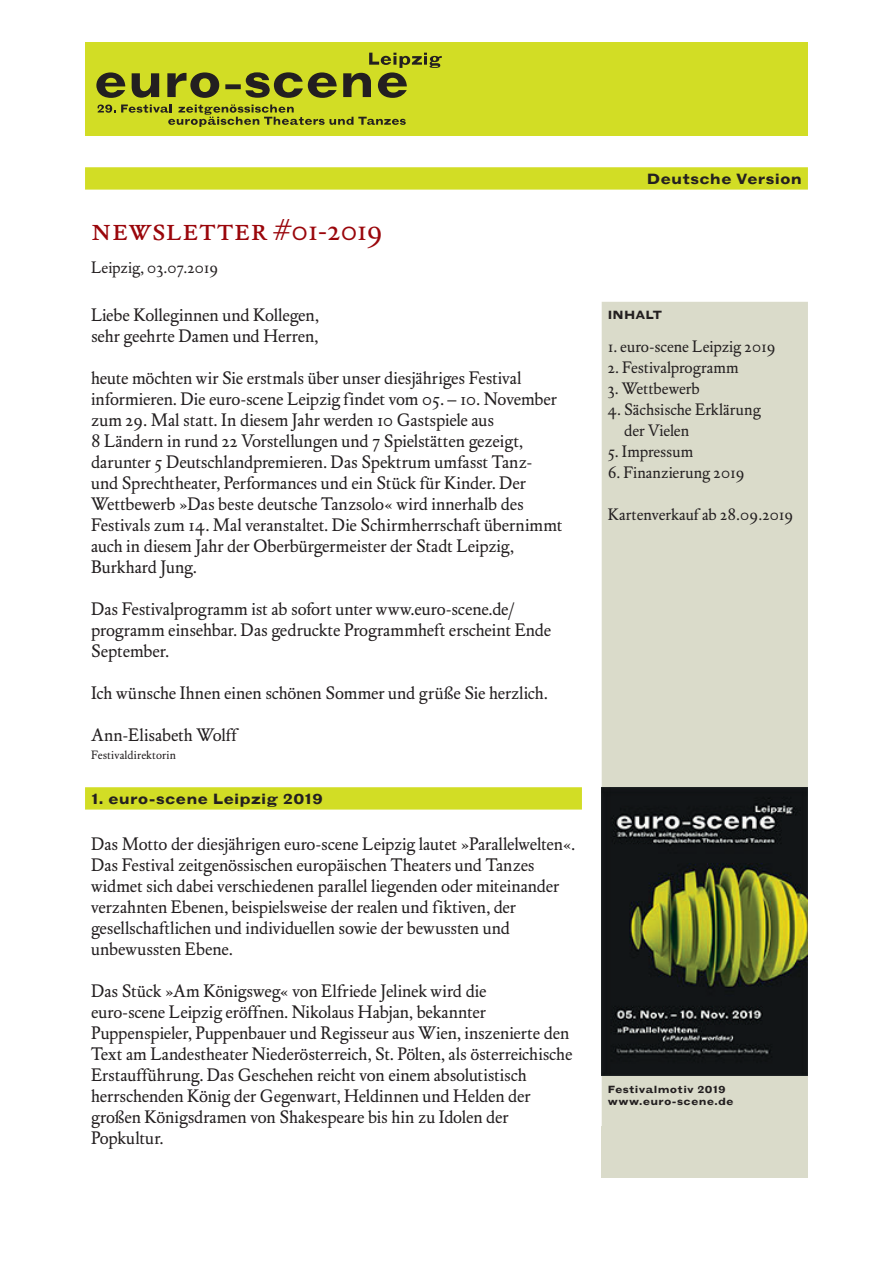
<style>
.page{position:relative;width:893px;height:1263px;background:#fff}
.page>*{position:absolute;margin:0;border:0;box-sizing:border-box;transform-origin:0 0}
._01dt_elz_9_11_oEinz{font:33px "DTL Elzevir T Book 04 Regular SC Plus";letter-spacing:.025em;color:#9a060b}
.NL_Copy__DE{font:18px/21px "DTL Elzevir T Book 04 Regular NL";letter-spacing:-.005em;color:#231f20}
._01dt_elz_9_11_oEinz-2{font:16.5px/21px "DTL Elzevir T Book 04 Regular NL";color:#231f20}
._01dt_elz_9_11_oEinz-3{font:15px "Hundling 04 Bold Lining";letter-spacing:.01em;color:#231f20}
._01dt_elz_9_11_oEinz-4{font:12px "DTL Elzevir T Book 04 Regular NL";letter-spacing:.01em;color:#231f20}
._01dt_elz_9_11_oEinz-5{font:12px "Hundling 04 Bold Lining";letter-spacing:.015em;color:#231f20}
._01dt_elz_9_11_oEinz-6{font:10.5px "Hundling 04 Bold Lining";letter-spacing:.025em;color:#231f20}
.s1{font-family:"DTL Elzevir T Book 04 Regular NL";font-size:30px}
</style>
<div class="page">
<div style="left:85px;top:43px;width:723px;height:93px;background:#d2dd25"></div>
<svg style="left:85px;top:167px;width:723px;height:642px"></svg>
<div style="left:602px;top:302px;width:206px;height:825px;background:#dadbca"></div>
<svg style="left:96px;top:53px;width:346px;height:45px"></svg>
<svg style="left:98px;top:104px;width:308px;height:23px"></svg>
<div style="left:602px;top:1127px;width:206px;height:51px;background:#dadbca"></div>
<img style="left:602px;top:787px;width:206px;height:289px">
<p class="_01dt_elz_9_11_oEinz" style="left:91px;top:209px;width:293px">NEWSLETTER <span class="s1">#01-2019</span></p>
<p class="_01dt_elz_9_11_oEinz-2" style="left:91px;top:258px;width:129px">Leipzig, 03.07.2019</p>
<p class="NL_Copy__DE" style="left:91px;top:304px;width:229px">Liebe Kolleginnen und Kollegen,</p>
<p class="NL_Copy__DE" style="left:91px;top:325px;width:229px">sehr geehrte Damen und Herren,</p>
<p class="NL_Copy__DE" style="left:91px;top:367px;width:473px">heute möchten wir Sie erstmals über unser diesjähriges Festival informieren. Die euro-scene Leipzig findet vom 05. – 10. November zum 29. Mal statt. In diesem Jahr werden 10 Gastspiele aus<br>8 Ländern in rund 22 Vorstellungen und 7 Spielstätten gezeigt, darunter 5 Deutschlandpremieren. Das Spektrum umfasst Tanz&shy;und Sprechtheater, Performances und ein Stück für Kinder. Der Wettbewerb »Das beste deutsche Tanzsolo« wird innerhalb des Festivals zum 14. Mal veranstaltet. Die Schirmherrschaft übernimmt auch in diesem Jahr der Oberbürgermeister der Stadt Leipzig, Burkhard Jung.</p>
<p class="NL_Copy__DE" style="left:91px;top:598px;width:462px">Das Festivalprogramm ist ab sofort unter www.euro-scene.de/ programm einsehbar. Das gedruckte Programmheft erscheint Ende<br>September.</p>
<p class="NL_Copy__DE" style="left:91px;top:682px;width:458px">Ich wünsche Ihnen einen schönen Sommer und grüße Sie herzlich.</p>
<p class="NL_Copy__DE" style="left:91px;top:724px;width:147px">Ann-Elisabeth Wolff</p>
<p class="_01dt_elz_9_11_oEinz-4" style="left:91px;top:748px;width:86px">Festivaldirektorin</p>
<p class="_01dt_elz_9_11_oEinz-3" style="left:91px;top:789px;width:233px">1. euro-scene Leipzig 2019</p>
<p class="NL_Copy__DE" style="left:91px;top:833px;width:485px">Das Motto der diesjährigen euro-scene Leipzig lautet »Parallelwelten«.<br>Das Festival zeitgenössischen europäischen Theaters und Tanzes widmet sich dabei verschiedenen parallel liegenden oder miteinander verzahnten Ebenen, beispielsweise der realen und fiktiven, der gesellschaftlichen und individuellen sowie der bewussten und unbewussten Ebene.</p>
<p class="NL_Copy__DE" style="left:91px;top:980px;width:483px">Das Stück »Am Königsweg« von Elfriede Jelinek wird die<br>euro-scene Leipzig eröffnen. Nikolaus Habjan, bekannter Puppenspieler, Puppenbauer und Regisseur aus Wien, inszenierte den Text am Landestheater Niederösterreich, St. Pölten, als österreichische Erstaufführung. Das Geschehen reicht von einem absolutistisch herrschenden König der Gegenwart, Heldinnen und Helden der großen Königsdramen von Shakespeare bis hin zu Idolen der Popkultur.</p>
<p class="_01dt_elz_9_11_oEinz-3" style="left:647px;top:169px;width:157px">Deutsche Version</p>
<p class="_01dt_elz_9_11_oEinz-5" style="left:608px;top:307px;width:56px">INHALT</p>
<p class="_01dt_elz_9_11_oEinz-2" style="left:608px;top:336px;width:169px">1. euro-scene Leipzig 2019</p>
<p class="_01dt_elz_9_11_oEinz-2" style="left:608px;top:357px;width:133px">2. Festivalprogramm</p>
<p class="_01dt_elz_9_11_oEinz-2" style="left:608px;top:378px;width:94px">3. Wettbewerb</p>
<p class="_01dt_elz_9_11_oEinz-2" style="left:624px;top:399px;width:138px;text-indent:-16px">4. Sächsische Erklärung der Vielen</p>
<p class="_01dt_elz_9_11_oEinz-2" style="left:608px;top:441px;width:87px">5. Impressum</p>
<p class="_01dt_elz_9_11_oEinz-2" style="left:608px;top:462px;width:138px">6. Finanzierung 2019</p>
<p class="_01dt_elz_9_11_oEinz-2" style="left:608px;top:504px;width:187px">Kartenverkauf ab 28.09.2019</p>
<p class="_01dt_elz_9_11_oEinz-6" style="left:608px;top:1083px;width:120px">Festivalmotiv 2019</p>
<p class="_01dt_elz_9_11_oEinz-6" style="left:608px;top:1095px;width:127px">www.euro-scene.de</p>
</div>
